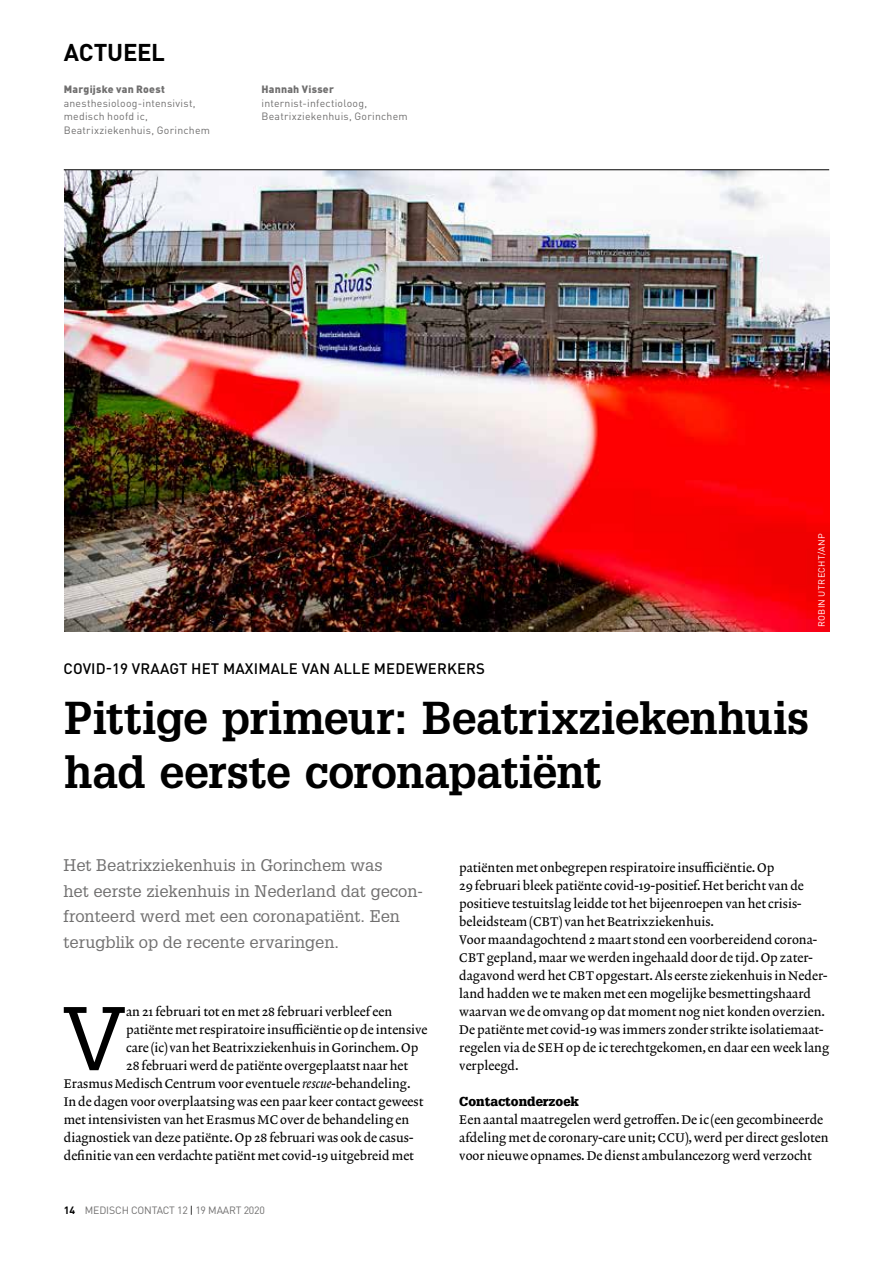
<style>
.page{position:relative;width:893px;height:1263px;background:#fff}
.page>*{position:absolute;margin:0;border:0;box-sizing:border-box;transform-origin:0 0}
.t1{font:88.2px "Glypha LT Std";color:#000}
.t2{font:700 45px/54px "Glypha LT Std";letter-spacing:-.01em;color:#000}
.t3{font:700 24px "DINOT";letter-spacing:-.015em;color:#000}
.t4{font:16.5px/25.5px "Glypha LT Std";color:#706f6f}
.t5{font:500 15px "DINOT";letter-spacing:.01em;color:#000}
.t6{font:12.75px/18px "Lexicon No 2 Roman A";color:#000}
.t7{font:900 12.75px "Glypha LT Std";color:#000}
.t8{font:10.5px/13.5px "DINOT";letter-spacing:.02em;color:#706f6f}
.t9{font:10.5px "DINOT";letter-spacing:-.015em;color:#706f6f}
.t10{font:900 10.5px "DINOT";letter-spacing:.025em;color:#706f6f}
.t11{font:9px "DINOT";letter-spacing:.04em;color:#fff}
.s1{font-family:"Lexicon No 2 Italic A"}
.s2{font-weight:700;color:#000}
.s3{color:#000}
</style>
<div class="page">
<img style="left:64px;top:170px;width:765px;height:461px">
<hr style="left:64px;top:169px;width:765px;height:1px;background:#000">
<h3 class="t3" style="left:64px;top:36px;width:103px">ACTUEEL</h3>
<p class="t10" style="left:64px;top:82px;width:103px">Margijske van Roest</p>
<p class="t8" style="left:64px;top:96px;width:148px">anesthesioloog-intensivist, medisch hoofd ic,<br>Beatrixziekenhuis, Gorinchem</p>
<p class="t10" style="left:261px;top:82px;width:74px">Hannah Visser</p>
<p class="t8" style="left:261px;top:96px;width:148px">internist-infectioloog,<br>Beatrixziekenhuis, Gorinchem</p>
<p class="t11" style="left:816px;top:627px;width:95px;rotate:-90deg">ROBIN UTRECHT/ANP</p>
<p class="t5" style="left:64px;top:659px;width:423px">COVID-19 VRAAGT HET MAXIMALE VAN ALLE MEDEWERKERS</p>
<h2 class="t2" style="left:64px;top:690px;width:747px">Pittige primeur: Beatrixziekenhuis had eerste coronapatiënt</h2>
<p class="t4" style="left:64px;top:852px;width:361px">Het Beatrixziekenhuis in Gorinchem was<br>het eerste ziekenhuis in Nederland dat gecon&shy;fronteerd werd met een coronapatiënt. Een terugblik op de recente ervaringen.</p>
<h1 class="t1" style="left:63px;top:985px;width:65px">V</h1>
<p class="t6" style="left:126px;top:1003px;width:268px">an 21 februari tot en met 28 februari verbleef een</p>
<p class="t6" style="left:126px;top:1021px;width:303px">patiënte met respiratoire insufficiëntie op de intensive</p>
<p class="t6" style="left:126px;top:1039px;width:294px">care (ic) van het Beatrixziekenhuis in Gorinchem. Op</p>
<p class="t6" style="left:126px;top:1057px;width:284px">28 februari werd de patiënte overgeplaatst naar het</p>
<p class="t6" style="left:64px;top:1075px;width:348px">Erasmus Medisch Centrum voor eventuele <span class="s1">rescue</span>-behandeling.</p>
<p class="t6" style="left:64px;top:1093px;width:361px">In de dagen voor overplaatsing was een paar keer contact geweest</p>
<p class="t6" style="left:64px;top:1111px;width:347px">met intensivisten van het Erasmus MC over de behandeling en</p>
<p class="t6" style="left:64px;top:1129px;width:350px">diagnostiek van deze patiënte. Op 28 februari was ook de casus-</p>
<p class="t6" style="left:64px;top:1147px;width:352px">definitie van een verdachte patiënt met covid-19 uitgebreid met</p>
<p class="t9" style="left:64px;top:1204px;width:203px"><span class="s2">14</span> MEDISCH CONTACT 12 <span class="s3">|</span> 19 MAART 2020</p>
<p class="t6" style="left:459px;top:859px;width:371px">patiënten met onbegrepen respiratoire insufficiëntie. Op<br>29 februari bleek patiënte covid-19-positief. Het bericht van de positieve testuitslag leidde tot het bijeenroepen van het crisis&shy;beleidsteam (CBT) van het Beatrixziekenhuis.<br>Voor maandagochtend 2 maart stond een voorbereidend corona-CBT gepland, maar we werden ingehaald door de tijd. Op zater&shy;dagavond werd het CBT opgestart. Als eerste ziekenhuis in Neder&shy;land hadden we te maken met een mogelijke besmettingshaard waarvan we de omvang op dat moment nog niet konden overzien.<br>De patiënte met covid-19 was immers zonder strikte isolatiemaat&shy;regelen via de SEH op de ic terechtgekomen, en daar een week lang verpleegd.</p>
<p class="t7" style="left:459px;top:1094px;width:121px">Contactonderzoek</p>
<p class="t6" style="left:459px;top:1111px;width:371px">Een aantal maatregelen werd getroffen. De ic (een gecombineerde afdeling met de coronary-care unit; CCU), werd per direct gesloten voor nieuwe opnames. De dienst ambulancezorg werd verzocht</p>
</div>
